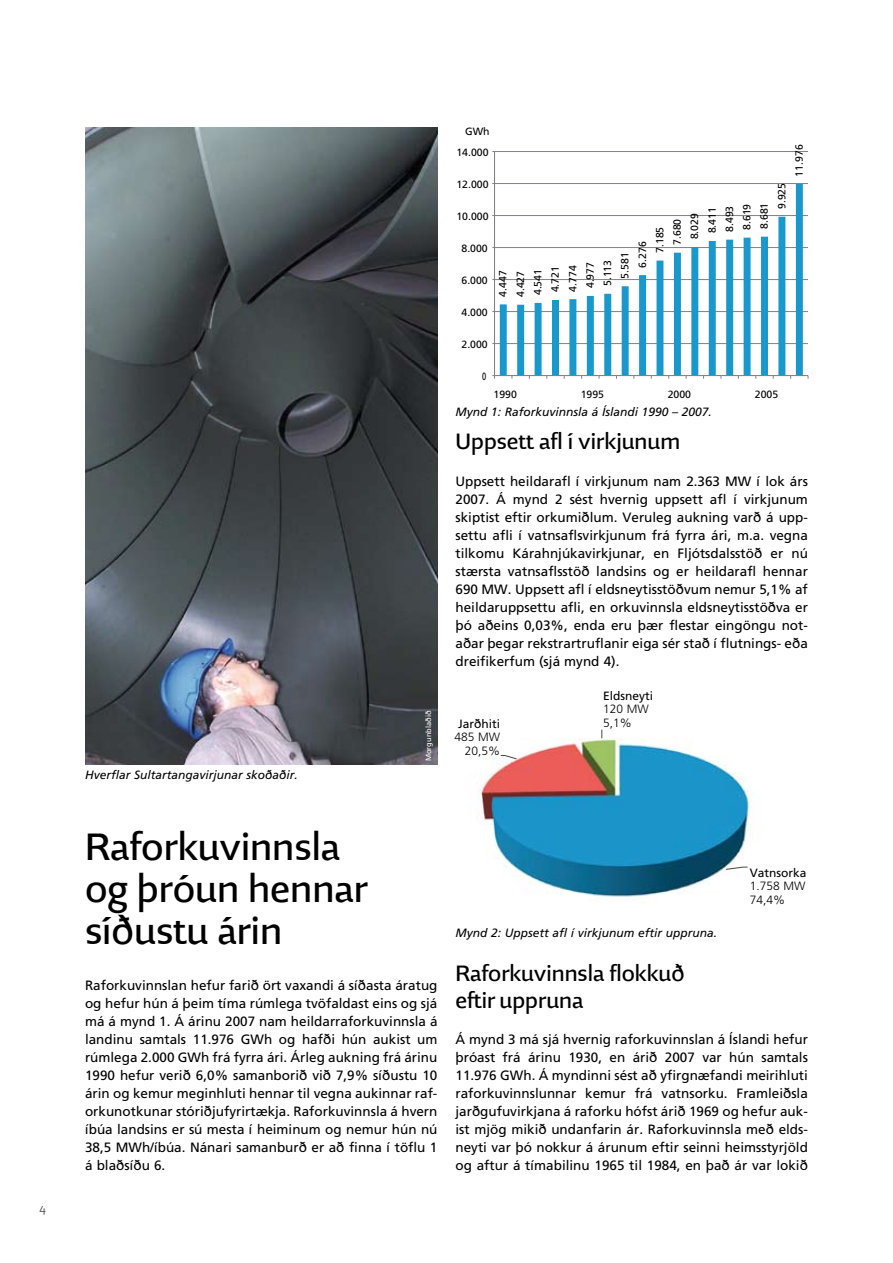
<style>
.page{position:relative;width:893px;height:1263px;background:#fff}
.page>*{position:absolute;margin:0;border:0;box-sizing:border-box;transform-origin:0 0}
.t1{font:36px/42px "Andrew Samuels Os F";color:#000}
.t2{font:21px/27px "Andrew Samuels Os F";color:#000}
.t3{font:13.5px/18px "Frutiger";color:#000;text-align:justify}
.t4{font:italic 12px "Frutiger";color:#000}
.t5{font:300 12px/13.5px "Frutiger";color:#000}
.t6{font:12px "Frutiger";color:#000}
.t7{font:12px "Andrew Samuels Os F Light";color:#484949}
.t8{font:10.5px "Frutiger";color:#000}
.t9{font:10.5px "Frutiger";color:#000;scale:.71 1}
.t10{font:7.5px "Frutiger";color:#fff}
</style>
<div class="page">
<hr style="left:495px;top:151px;width:313px;height:1px;background:#808386">
<hr style="left:495px;top:183px;width:313px;height:1px;background:#808386">
<hr style="left:495px;top:215px;width:313px;height:1px;background:#808386">
<hr style="left:495px;top:247px;width:313px;height:1px;background:#808386">
<hr style="left:495px;top:279px;width:313px;height:1px;background:#808386">
<hr style="left:495px;top:311px;width:313px;height:1px;background:#808386">
<hr style="left:495px;top:343px;width:313px;height:1px;background:#808386">
<svg style="left:500px;top:184px;width:303px;height:191px"></svg>
<hr style="left:494px;top:152px;width:1px;height:224px;background:#7a7c7d">
<hr style="left:495px;top:375px;width:313px;height:1px;background:#7a7c7d">
<img style="left:85px;top:128px;width:352px;height:636px">
<img style="left:479px;top:767px;width:271px;height:136px">
<svg style="left:500px;top:729px;width:248px;height:141px"></svg>
<p class="t7" style="left:39px;top:1201px;width:8px">4</p>
<p class="t4" style="left:85px;top:768px;width:214px">Hverflar Sultartangavirjunar skoðaðir.</p>
<p class="t10" style="left:424px;top:761px;width:52px;rotate:-90deg">Morgunblaðið</p>
<p class="t8" style="left:465px;top:126px;width:26px">GWh</p>
<p class="t8" style="left:456px;top:146px;width:34px">14.000</p>
<p class="t8" style="left:456px;top:178px;width:34px">12.000</p>
<p class="t8" style="left:456px;top:210px;width:34px">10.000</p>
<p class="t8" style="left:461px;top:242px;width:28px">8.000</p>
<p class="t8" style="left:461px;top:275px;width:28px">6.000</p>
<p class="t8" style="left:461px;top:307px;width:28px">4.000</p>
<p class="t8" style="left:461px;top:339px;width:28px">2.000</p>
<p class="t9" style="left:482px;top:371px;width:7px">0</p>
<p class="t8" style="left:497px;top:297px;width:28px;rotate:-90deg">4.447</p>
<p class="t8" style="left:514px;top:297px;width:28px;rotate:-90deg">4.427</p>
<p class="t8" style="left:532px;top:295px;width:28px;rotate:-90deg">4.541</p>
<p class="t8" style="left:549px;top:292px;width:28px;rotate:-90deg">4.721</p>
<p class="t8" style="left:566px;top:292px;width:28px;rotate:-90deg">4.774</p>
<p class="t8" style="left:584px;top:288px;width:28px;rotate:-90deg">4.977</p>
<p class="t8" style="left:601px;top:286px;width:28px;rotate:-90deg">5.113</p>
<p class="t8" style="left:619px;top:279px;width:28px;rotate:-90deg">5.581</p>
<p class="t8" style="left:636px;top:267px;width:28px;rotate:-90deg">6.276</p>
<p class="t8" style="left:654px;top:253px;width:28px;rotate:-90deg">7.185</p>
<p class="t8" style="left:671px;top:245px;width:28px;rotate:-90deg">7.680</p>
<p class="t8" style="left:688px;top:239px;width:28px;rotate:-90deg">8.029</p>
<p class="t8" style="left:706px;top:233px;width:28px;rotate:-90deg">8.411</p>
<p class="t8" style="left:723px;top:232px;width:28px;rotate:-90deg">8.493</p>
<p class="t8" style="left:741px;top:230px;width:28px;rotate:-90deg">8.619</p>
<p class="t8" style="left:758px;top:229px;width:28px;rotate:-90deg">8.681</p>
<p class="t8" style="left:775px;top:209px;width:28px;rotate:-90deg">9.925</p>
<p class="t8" style="left:494px;top:388px;width:25px">1990</p>
<p class="t8" style="left:581px;top:388px;width:25px">1995</p>
<p class="t8" style="left:668px;top:388px;width:25px">2000</p>
<p class="t8" style="left:755px;top:388px;width:25px">2005</p>
<p class="t4" style="left:455px;top:405px;width:258px">Mynd 1: Raforkuvinnsla á Íslandi 1990 – 2007.</p>
<p class="t8" style="left:793px;top:177px;width:34px;rotate:-90deg">11.976</p>
<h2 class="t2" style="left:455px;top:428px;width:226px">Uppsett afl í virkjunum</h2>
<p class="t3" style="left:455px;top:472px;width:354px">Uppsett heildarafl í virkjunum nam 2.363 MW í lok árs 2007. Á mynd 2 sést hvernig uppsett afl í virkjunum skiptist eftir orkumiðlum. Veruleg aukning varð á upp&shy;settu afli í vatnsaflsvirkjunum frá fyrra ári, m.a. vegna tilkomu Kárahnjúkavirkjunar, en Fljótsdalsstöð er nú stærsta vatnsaflsstöð landsins og er heildarafl hennar 690 MW. Uppsett afl í eldsneytisstöðvum nemur 5,1% af heildaruppsettu afli, en orkuvinnsla eldsneytisstöðva er þó aðeins 0,03%, enda eru þær flestar eingöngu not&shy;aðar þegar rekstrartruflanir eiga sér stað í flutnings- eða dreifikerfum (sjá mynd 4).</p>
<p class="t6" style="left:458px;top:716px;width:44px">Jarðhiti</p>
<p class="t5" style="left:455px;top:730px;width:47px;text-align:right">485 MW<br>20,5%</p>
<p class="t6" style="left:603px;top:689px;width:52px">Eldsneyti</p>
<p class="t5" style="left:603px;top:702px;width:47px">120 MW<br>5,1%</p>
<h1 class="t1" style="left:85px;top:826px;width:285px">Raforkuvinnsla og þróun hennar síðustu árin</h1>
<p class="t3" style="left:85px;top:976px;width:354px">Raforkuvinnslan hefur farið ört vaxandi á síðasta áratug og hefur hún á þeim tíma rúmlega tvöfaldast eins og sjá má á mynd 1. Á árinu 2007 nam heildarraforkuvinnsla á landinu samtals 11.976 GWh og hafði hún aukist um rúmlega 2.000 GWh frá fyrra ári. Árleg aukning frá árinu 1990 hefur verið 6,0% samanborið við 7,9% síðustu 10 árin og kemur meginhluti hennar til vegna aukinnar raf&shy;orkunotkunar stóriðjufyrirtækja. Raforkuvinnsla á hvern íbúa landsins er sú mesta í heiminum og nemur hún nú 38,5 MWh/íbúa. Nánari samanburð er að finna í töflu 1 á blaðsíðu 6.</p>
<p class="t4" style="left:455px;top:926px;width:263px">Mynd 2: Uppsett afl í virkjunum eftir uppruna.</p>
<p class="t6" style="left:750px;top:865px;width:58px">Vatnsorka</p>
<p class="t5" style="left:750px;top:879px;width:57px">1.758 MW<br>74,4%</p>
<h2 class="t2" style="left:455px;top:960px;width:231px">Raforkuvinnsla flokkuð eftir uppruna</h2>
<p class="t3" style="left:455px;top:1030px;width:354px">Á mynd 3 má sjá hvernig raforkuvinnslan á Íslandi hefur þróast frá árinu 1930, en árið 2007 var hún samtals 11.976 GWh. Á myndinni sést að yfirgnæfandi meirihluti raforkuvinnslunnar kemur frá vatnsorku. Framleiðsla jarðgufuvirkjana á raforku hófst árið 1969 og hefur auk&shy;ist mjög mikið undanfarin ár. Raforkuvinnsla með elds&shy;neyti var þó nokkur á árunum eftir seinni heimsstyrjöld og aftur á tímabilinu 1965 til 1984, en það ár var lokið</p>
</div>
